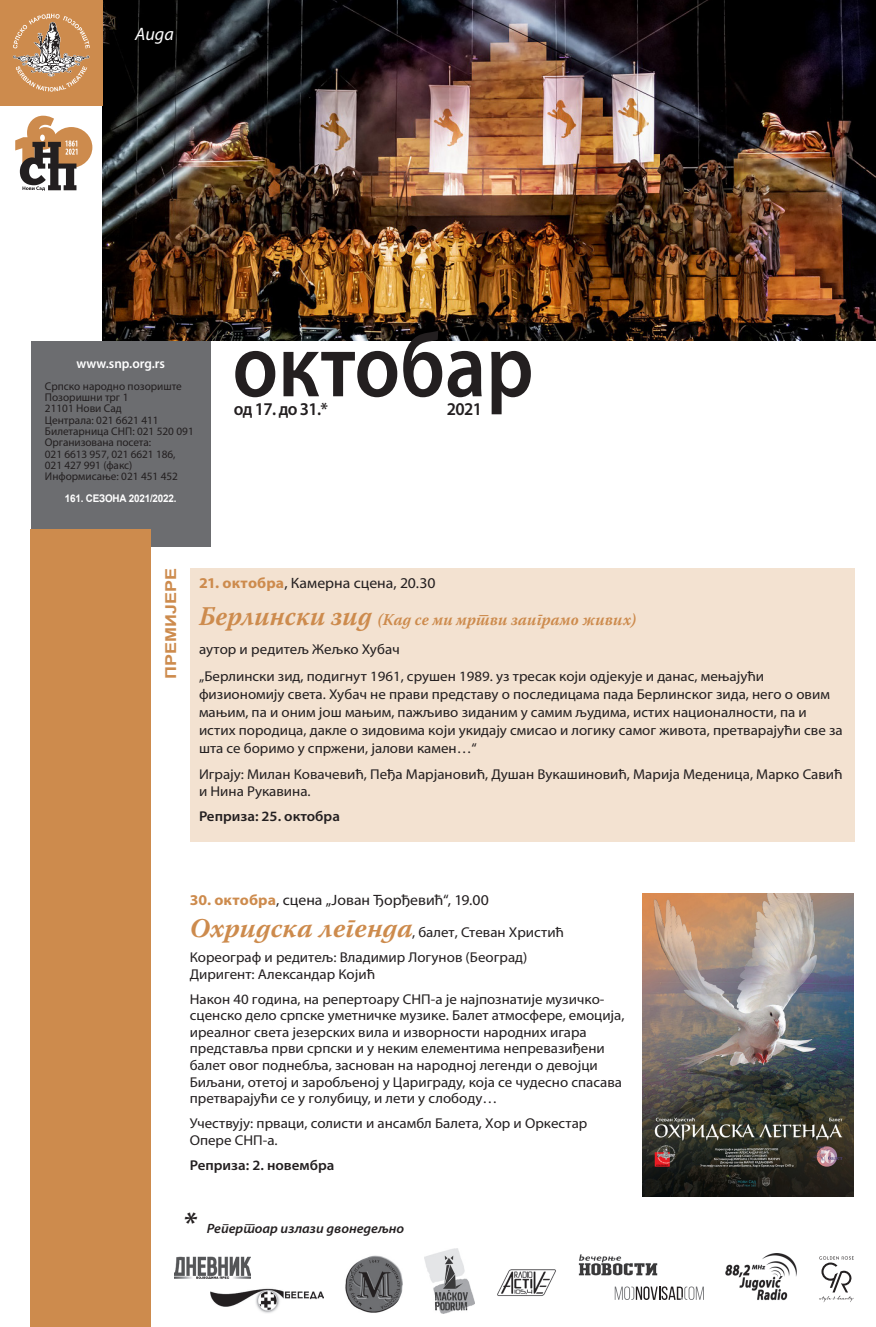
<style>
.page{position:relative;width:876px;height:1327px;background:#fff}
.page>*{position:absolute;margin:0;border:0;box-sizing:border-box;transform-origin:0 0}
.t1{font:600 91.05px "Myriad Pro";color:#231f20;scale:.89 1}
.t2{font:italic 600 30px "Myriad Pro";color:#231f20;scale:1.05 1}
.t3{font:600 18px "Myriad Pro";letter-spacing:-.035em;color:#231f20;scale:.96 1}
.t4{font:italic 18px "Myriad Pro";color:#fff}
.t5{font:italic 700 16.5px "Warnock Pro";letter-spacing:.005em;color:#cd8b4d;scale:.95 1}
.t6{font:15px "Myriad Pro";letter-spacing:-.005em;color:#231f20;scale:1.05 1}
.t7{font:700 15px "Arial";color:#cd8b4d;scale:1.2 1}
.t8{font:14.25px/16.5px "Myriad Pro";color:#231f20;scale:1.05 1}
.t9{font:600 14.25px "Myriad Pro";color:#231f20;scale:1.05 1}
.t10{font:italic 600 13.5px "Myriad Pro";color:#231f20;scale:1.05 1}
.t11{font:600 13.5px "Myriad Pro";color:#fff}
.t12{font:11.25px/11.2px "Myriad Pro";color:#231f20}
.t13{font:700 10.5px "Arial";letter-spacing:-.02em;color:#fff;scale:.94 1}
.s1{font-weight:700;color:#cd8b4d}
.s2{font-size:27px}
.s3{font-family:"Warnock Pro";font-weight:700;font-style:italic;font-size:27px;color:#cd8b4d}
</style>
<div class="page">
<img style="left:103px;top:0;width:773px;height:341px">
<div style="left:31px;top:341px;width:180px;height:205px;background:#6c6d70"></div>
<div style="left:31px;top:529px;width:120px;height:798px;background:#cd8b4d"></div>
<div style="left:0;top:0;width:103px;height:106px;background:#cd8b4d"></div>
<svg style="left:13px;top:14px;width:77px;height:78px"></svg>
<div style="left:50px;top:127px;width:42px;height:41px;background:#cd8b4d;border-radius:50%"></div>
<svg style="left:15px;top:116px;width:62px;height:75px"></svg>
<img style="left:578px;top:1254px;width:80px;height:22px">
<img style="left:211px;top:1288px;width:112px;height:25px">
<img style="left:497px;top:1269px;width:59px;height:27px">
<img style="left:345px;top:1255px;width:58px;height:58px">
<img style="left:174px;top:1256px;width:76px;height:22px">
<img style="left:725px;top:1253px;width:72px;height:47px">
<svg style="left:615px;top:1286px;width:89px;height:14px"></svg>
<img style="left:424px;top:1248px;width:50px;height:65px">
<svg style="left:819px;top:1256px;width:35px;height:46px"></svg>
<div style="left:190px;top:568px;width:665px;height:274px;background:#f3e2d1"></div>
<img style="left:643px;top:893px;width:211px;height:303px">
<p class="t4" style="left:135px;top:24px;width:40px">Аида</p>
<p class="t11" style="left:76px;top:356px;width:90px">www.snp.org.rs</p>
<p class="t12" style="left:45px;top:380px;width:150px">Српско народно позориште<br>Позоришни трг 1<br>21101 Нови Сад<br>Централа: 021 6621 411<br>Билетарница СНП: 021 520 091<br>Организована посета:<br>021 6613 957, 021 6621 186,<br>021 427 991 (факс)<br>Информисање: 021 451 452</p>
<p class="t13" style="left:65px;top:491px;width:120px">161. СЕЗОНА 2021/2022.</p>
<h1 class="t1" style="left:232px;top:315px;width:340px">октобар</h1>
<p class="t3" style="left:234px;top:399px;width:100px">од 17. до 31.*</p>
<p class="t3" style="left:447px;top:399px;width:38px">2021</p>
<p class="t7" style="left:161px;top:679px;width:94px;rotate:-90deg">ПРЕМИЈЕРЕ</p>
<p class="t6" style="left:199px;top:575px;width:227px"><span class="s1">21. октобра</span>, Камерна сцена, 20.30</p>
<p class="t5" style="left:199px;top:609px;width:461px"><span class="s2">Берлински зид</span> (Кад се ми мртви заиграмо живих)</p>
<p class="t8" style="left:199px;top:636px;width:540px;line-height:26.5px">аутор и редитељ Жељко Хубач<br>„Берлински зид, подигнут 1961, срушен 1989. уз тресак који одјекује и данас, мењајући</p>
<p class="t8" style="left:199px;top:685px;width:614px;line-height:18px">физиономију света. Хубач не прави представу о последицама пада Берлинског зида, него о овим мањим, па и оним још мањим, пажљиво зиданим у самим људима, истих националности, па и истих породица, дакле о зидовима који укидају смисао и логику самог живота, претварајући све за шта се боримо у спржени, јалови камен…“</p>
<p class="t8" style="left:199px;top:766px;width:615px">Играју: Милан Ковачевић, Пеђа Марјановић, Душан Вукашиновић, Марија Меденица, Марко Савић и Нина Рукавина.</p>
<p class="t9" style="left:199px;top:808px;width:136px">Реприза: 25. октобра</p>
<p class="t6" style="left:190px;top:891px;width:286px"><span class="s1">30. октобра</span>, сцена „Јован Ђорђевић“, 19.00</p>
<p class="t8" style="left:190px;top:920px;width:358px;line-height:25px"><span class="s3">Охридска легенда</span>, балет, Стеван Христић<br>Кореограф и редитељ: Владимир Логунов (Београд)</p>
<p class="t8" style="left:190px;top:962px;width:397px;line-height:25px">Диригент: Александар Којић<br>Након 40 година, на репертоару СНП-а је најпознатије музичко-</p>
<p class="t8" style="left:190px;top:1007px;width:416px">сценско дело српске уметничке музике. Балет атмосфере, емоција, иреалног света језерских вила и изворности народних игара представља први српски и у неким елементима непревазиђени балет овог поднебља, заснован на народној легенди о девојци Биљани, отетој и заробљеној у Цариграду, која се чудесно спасава претварајући се у голубицу, и лети у слободу…</p>
<p class="t8" style="left:190px;top:1115px;width:380px">Учествују: прваци, солисти и ансамбл Балета, Хор и Оркестар<br>Опере СНП-а.</p>
<p class="t9" style="left:190px;top:1157px;width:139px">Реприза: 2. новембра</p>
<h2 class="t2" style="left:183px;top:1207px;width:15px">*</h2>
<p class="t10" style="left:207px;top:1221px;width:189px">Репертоар излази двонедељно</p>
</div>
